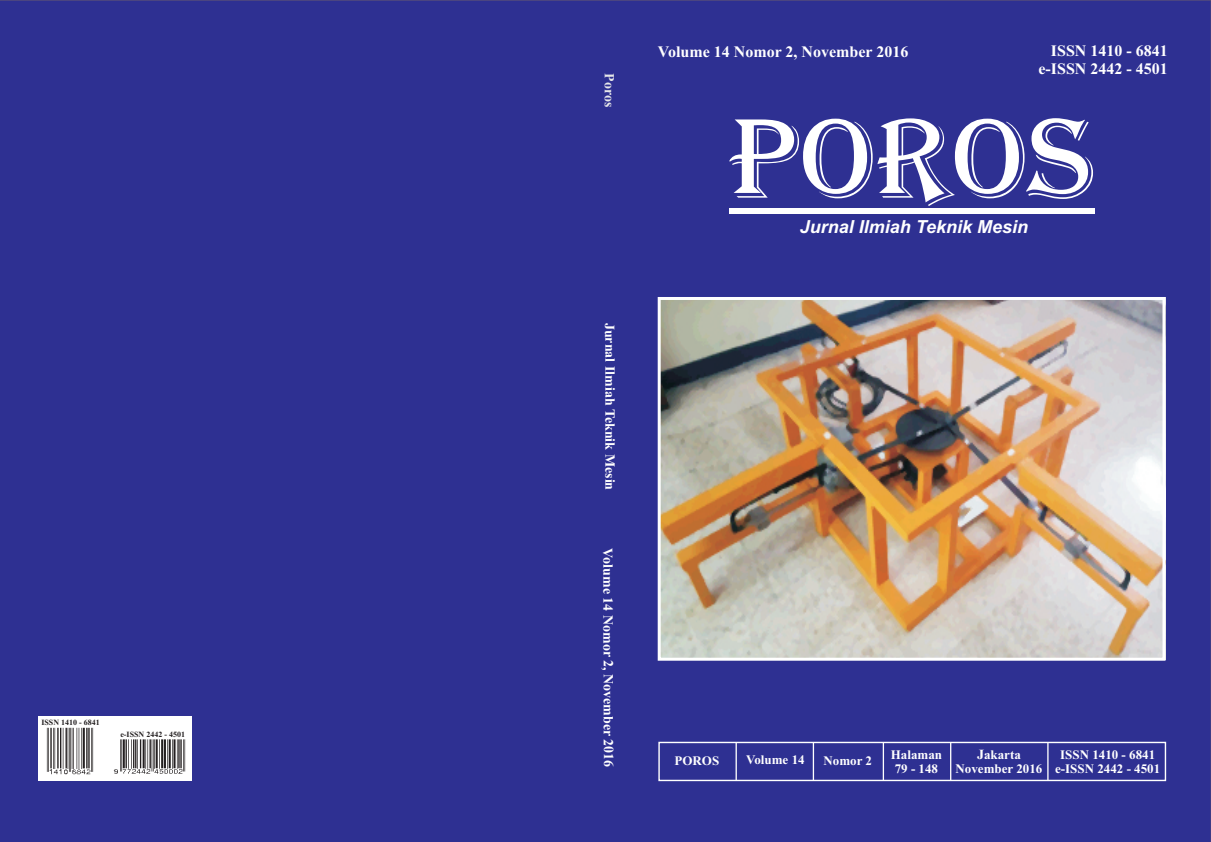
<style>
.page{position:relative;width:1211px;height:842px;background:#fff}
.page>*{position:absolute;margin:0;border:0;box-sizing:border-box;transform-origin:0 0}
.t1{font:117.3px "Algerian";color:#fff}
.t2{font:italic 700 18px "Arial";color:#fff}
.t3{font:700 16px/17.7px "Times New Roman";color:#fff;text-align:right}
.t4{font:700 14px "Times New Roman";color:#fff}
.t5{font:700 14px "Times New Roman";letter-spacing:-.005em;color:#e6e7e9}
.t6{font:700 13px/14.4px "Times New Roman";color:#fff;text-align:center}
.t7{font:700 8px "Times New Roman";color:#231f20}
.s1{font-size:14px}
</style>
<div class="page">
<div style="left:0;top:0;width:1210px;height:842px;background:#2e3092"></div>
<div style="left:729px;top:208px;width:365px;height:6px;background:#fff"></div>
<div style="left:658px;top:742px;width:508px;height:39px;border:1px solid #fff"></div>
<svg style="left:735px;top:742px;width:2px;height:39px"></svg>
<svg style="left:882px;top:741px;width:2px;height:40px"></svg>
<svg style="left:812px;top:741px;width:2px;height:41px"></svg>
<svg style="left:949px;top:741px;width:3px;height:41px"></svg>
<svg style="left:1046px;top:741px;width:3px;height:41px"></svg>
<div style="left:38px;top:717px;width:154px;height:64px;background:#fff"></div>
<img style="left:113px;top:739px;width:73px;height:35px">
<img style="left:46px;top:727px;width:48px;height:48px">
<img style="left:661px;top:301px;width:500px;height:356px">
<div style="left:657px;top:297px;width:508px;height:364px;border:3px solid #fff"></div>
<p class="t7" style="left:41px;top:719px;width:60px">ISSN 1410 - 6841</p>
<p class="t7" style="left:120px;top:731px;width:66px">e-ISSN 2442 - 4501</p>
<p class="t5" style="left:614px;top:73px;width:36px;rotate:90deg">Poros</p>
<p class="t4" style="left:615px;top:322px;width:169px;rotate:90deg">Jurnal Ilmiah Teknik Mesin</p>
<p class="t4" style="left:613px;top:548px;width:221px;rotate:90deg">Volume 14 Nomor 2, November 2016</p>
<p class="t3" style="left:658px;top:44px;width:252px">Volume 14 Nomor 2, November 2016</p>
<p class="t3" style="left:1038px;top:44px;width:131px">ISSN 1410 - 6841 e-ISSN 2442 - 4501</p>
<h1 class="t1" style="left:729px;top:93px;width:367px">POROS</h1>
<h2 class="t2" style="left:799px;top:219px;width:230px">Jurnal Ilmiah Teknik Mesin</h2>
<p class="t6" style="left:823px;top:754px;width:50px">Nomor 2</p>
<p class="t6" style="left:890px;top:748px;width:53px">Halaman<br>79 - 148</p>
<p class="t6" style="left:955px;top:748px;width:88px"><span class="s1">J</span>akarta<br>November 2016</p>
<p class="t6" style="left:674px;top:755px;width:46px">POROS</p>
<p class="t6" style="left:746px;top:754px;width:60px">Volume 14</p>
<p class="t6" style="left:1055px;top:749px;width:107px">ISSN 1410 - 6841 e-ISSN 2442 - 4501</p>
</div>
